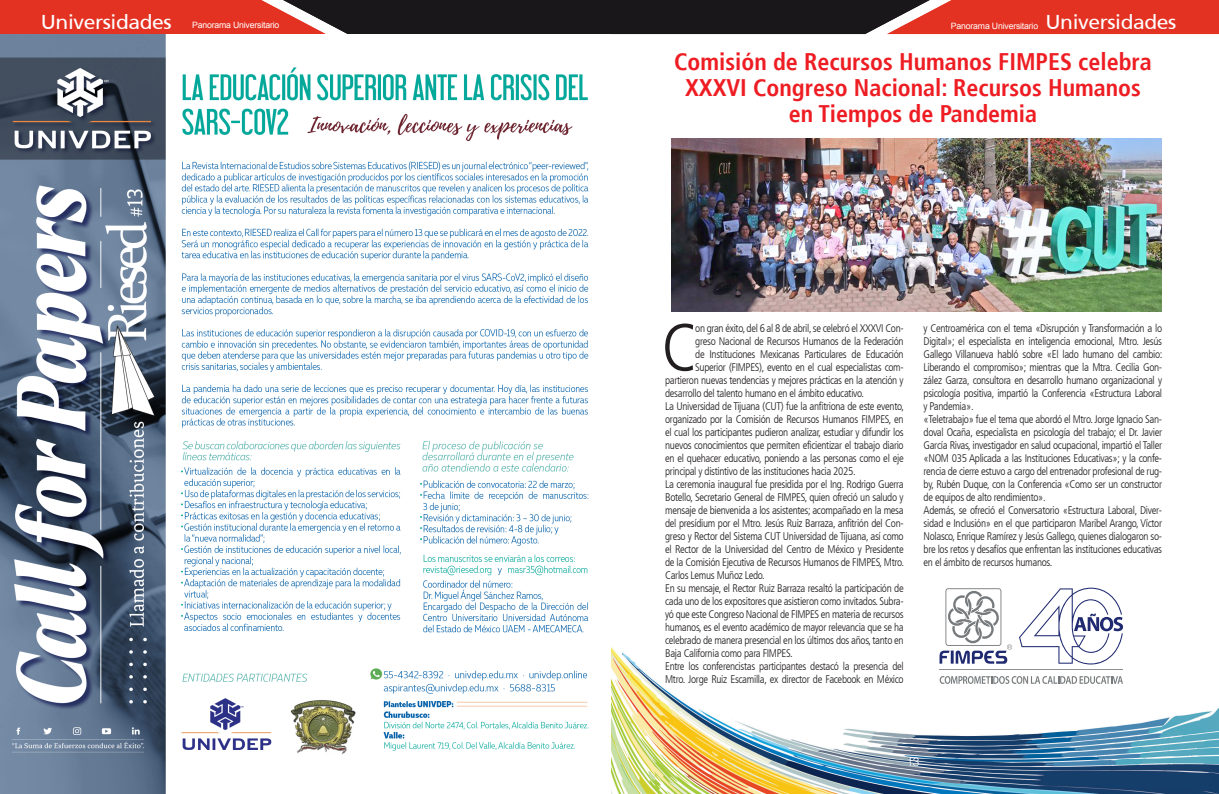
<style>
.page{position:relative;width:1219px;height:794px;background:#fff}
.page>*{position:absolute;margin:0;border:0;box-sizing:border-box;transform-origin:0 0}
.t1{font:300 condensed 66.9px "Frutiger LT";color:#231f20}
.t2{font:700 condensed 24px/26px "Frutiger";color:#ee1d23;text-align:center}
.t3{font:20px "Frutiger SAIN Rmv 1 Roman";letter-spacing:-.02em;color:#fff;scale:1.06 1}
.t4{font:300 12px "Helvetica LT Std";color:#fff}
.t5{font:300 condensed 11px/13px "Frutiger LT";letter-spacing:-.03em;color:#231f20}
.t6{font:8.7px "Arial";letter-spacing:-.02em;color:#fff}
</style>
<div class="page">
<img style="left:611px;top:34px;width:608px;height:760px">
<svg style="left:0;top:0;width:1219px;height:34px;background:#842c26"></svg>
<svg style="left:1019px;top:587px;width:103px;height:77px"></svg>
<svg style="left:940px;top:676px;width:182px;height:7px"></svg>
<svg style="left:939px;top:588px;width:73px;height:75px"></svg>
<hr style="left:939px;top:669px;width:183px;height:1px;background:#8d9091">
<img style="left:671px;top:139px;width:490px;height:172px">
<img style="left:0;top:34px;width:589px;height:760px">
<h3 class="t3" style="left:41px;top:10px;width:125px">Universidades</h3>
<p class="t6" style="left:192px;top:20px;width:89px">Panorama Universitario</p>
<p class="t6" style="left:951px;top:20px;width:89px">Panorama Universitario</p>
<h3 class="t3" style="left:1045px;top:10px;width:125px">Universidades</h3>
<h2 class="t2" style="left:674px;top:49px;width:479px">Comisión de Recursos Humanos FIMPES celebra<br>XXXVI Congreso Nacional: Recursos Humanos en Tiempos de Pandemia</h2>
<h1 class="t1" style="left:661px;top:309px;width:37px">C</h1>
<p class="t5" style="left:695px;top:321px;width:210px">on gran éxito, del 6 al 8 de abril, se celebró el XXXVI Con-</p>
<p class="t5" style="left:695px;top:334px;width:210px">greso Nacional de Recursos Humanos de la Federación</p>
<p class="t5" style="left:695px;top:347px;width:210px">de Instituciones Mexicanas Particulares de Educación</p>
<p class="t5" style="left:695px;top:360px;width:210px">Superior (FIMPES), evento en el cual especialistas com-</p>
<p class="t5" style="left:665px;top:373px;width:240px">partieron nuevas tendencias y mejores prácticas en la atención y</p>
<p class="t5" style="left:665px;top:386px;width:201px">desarrollo del talento humano en el ámbito educativo.</p>
<p class="t5" style="left:665px;top:399px;width:240px">La Universidad de Tijuana (CUT) fue la anfitriona de este evento,</p>
<p class="t5" style="left:665px;top:412px;width:240px">organizado por la Comisión de Recursos Humanos FIMPES, en</p>
<p class="t5" style="left:665px;top:425px;width:240px">el cual los participantes pudieron analizar, estudiar y difundir los</p>
<p class="t5" style="left:665px;top:438px;width:240px">nuevos conocimientos que permiten eficientizar el trabajo diario</p>
<p class="t5" style="left:665px;top:451px;width:240px">en el quehacer educativo, poniendo a las personas como el eje</p>
<p class="t5" style="left:665px;top:464px;width:192px">principal y distintivo de las instituciones hacia 2025.</p>
<p class="t5" style="left:665px;top:477px;width:240px">La ceremonia inaugural fue presidida por el Ing. Rodrigo Guerra</p>
<p class="t5" style="left:665px;top:490px;width:240px">Botello, Secretario General de FIMPES, quien ofreció un saludo y</p>
<p class="t5" style="left:665px;top:503px;width:240px">mensaje de bienvenida a los asistentes; acompañado en la mesa</p>
<p class="t5" style="left:665px;top:516px;width:240px">del presídium por el Mtro. Jesús Ruiz Barraza, anfitrión del Con-</p>
<p class="t5" style="left:665px;top:529px;width:240px">greso y Rector del Sistema CUT Universidad de Tijuana, así como</p>
<p class="t5" style="left:665px;top:542px;width:240px">el Rector de la Universidad del Centro de México y Presidente</p>
<p class="t5" style="left:665px;top:555px;width:240px">de la Comisión Ejecutiva de Recursos Humanos de FIMPES, Mtro.</p>
<p class="t5" style="left:665px;top:568px;width:101px">Carlos Lemus Muñoz Ledo.</p>
<p class="t5" style="left:665px;top:581px;width:240px">En su mensaje, el Rector Ruiz Barraza resaltó la participación de</p>
<p class="t5" style="left:665px;top:594px;width:240px">cada uno de los expositores que asistieron como invitados. Subra-</p>
<p class="t5" style="left:665px;top:607px;width:240px">yó que este Congreso Nacional de FIMPES en materia de recursos</p>
<p class="t5" style="left:665px;top:620px;width:240px">humanos, es el evento académico de mayor relevancia que se ha</p>
<p class="t5" style="left:665px;top:633px;width:240px">celebrado de manera presencial en los últimos dos años, tanto en</p>
<p class="t5" style="left:665px;top:646px;width:129px">Baja California como para FIMPES.</p>
<p class="t5" style="left:665px;top:659px;width:240px">Entre los conferencistas participantes destacó la presencia del</p>
<p class="t5" style="left:665px;top:672px;width:240px">Mtro. Jorge Ruiz Escamilla, ex director de Facebook en México</p>
<p class="t5" style="left:924px;top:321px;width:240px">y Centroamérica con el tema «Disrupción y Transformación a lo Digital»; el especialista en inteligencia emocional, Mtro. Jesús Gallego Villanueva habló sobre «El lado humano del cambio:<br>Liberando el compromiso»; mientras que la Mtra. Cecilia Gon&shy;zález Garza, consultora en desarrollo humano organizacional y psicología positiva, impartió la Conferencia «Estructura Laboral y Pandemia».<br>«Teletrabajo» fue el tema que abordó el Mtro. Jorge Ignacio San&shy;doval Ocaña, especialista en psicología del trabajo; el Dr. Javier García Rivas, investigador en salud ocupacional, impartió el Taller «NOM 035 Aplicada a las Instituciones Educativas»; y la confe&shy;rencia de cierre estuvo a cargo del entrenador profesional de rug&shy;by, Rubén Duque, con la Conferencia «Como ser un constructor de equipos de alto rendimiento».<br>Además, se ofreció el Conversatorio «Estructura Laboral, Diver&shy;sidad e Inclusión» en el que participaron Maribel Arango, Víctor Nolasco, Enrique Ramírez y Jesús Gallego, quienes dialogaron so&shy;bre los retos y desafíos que enfrentan las instituciones educativas en el ámbito de recursos humanos.</p>
<p class="t4" style="left:906px;top:754px;width:15px">13</p>
</div>
